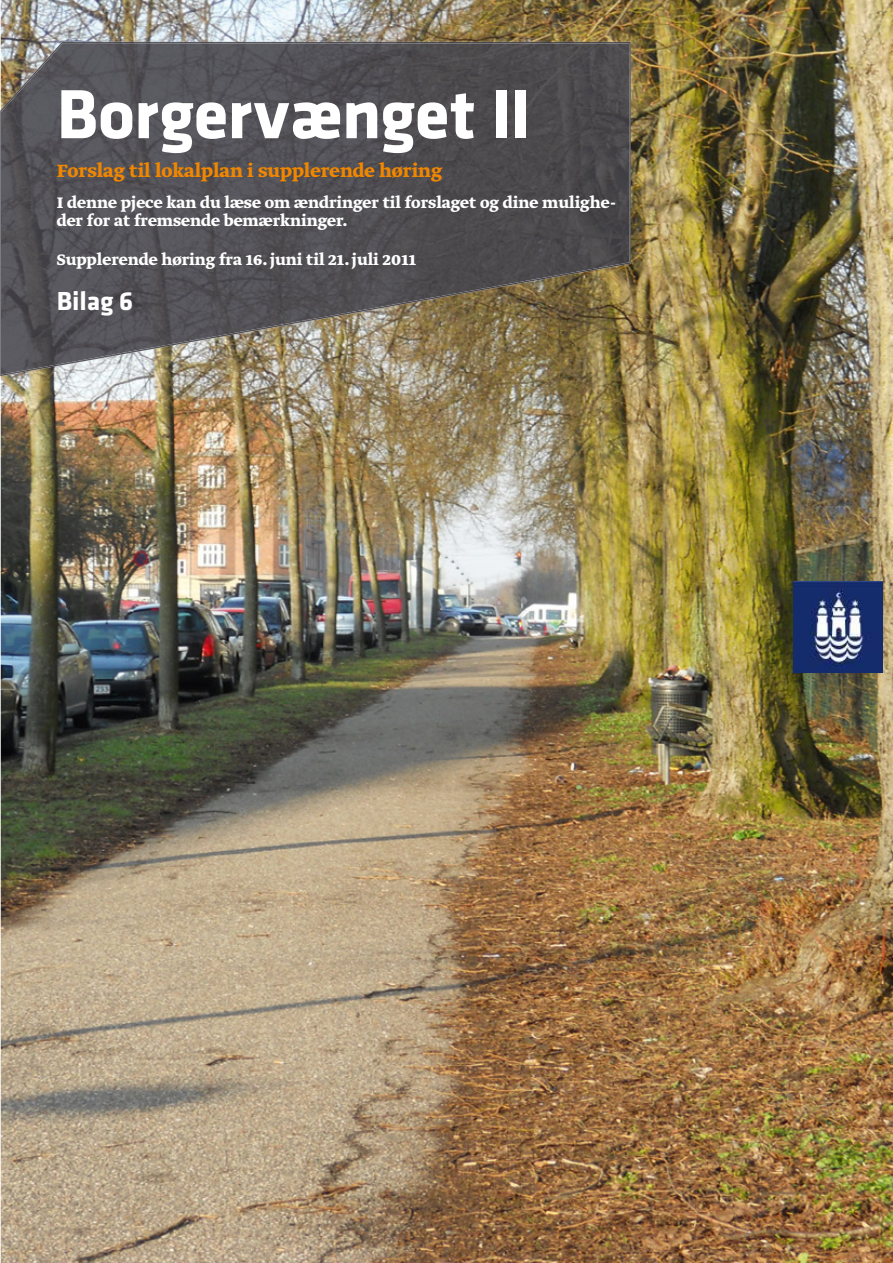
<style>
.page{position:relative;width:893px;height:1263px;background:#fff}
.page>*{position:absolute;margin:0;border:0;box-sizing:border-box;transform-origin:0 0}
.t1{font:700 72px "Klavika";letter-spacing:-.01em;color:#fff}
.t2{font:700 27px "Klavika";color:#fff}
.t3{font:700 21px "Greta Text";color:#f18700}
.t4{font:700 18px/18px "Greta Text";color:#fff}
</style>
<div class="page">
<img style="left:1px;top:0;width:892px;height:1263px">
<svg style="left:0;top:110px;width:1px;height:266px"></svg>
<img style="left:1px;top:42px;width:630px;height:334px">
<img style="left:793px;top:582px;width:89px;height:91px">
<h1 class="t1" style="left:57px;top:87px;width:475px">Borgervænget II</h1>
<p class="t3" style="left:57px;top:162px;width:387px">Forslag til lokalplan i supplerende høring</p>
<p class="t4" style="left:57px;top:195px;width:561px">I denne pjece kan du læse om ændringer til forslaget og dine mulighe&shy;der for at fremsende bemærkninger.</p>
<p class="t4" style="left:57px;top:252px;width:361px">Supplerende høring fra 16. juni til 21. juli 2011</p>
<h2 class="t2" style="left:57px;top:291px;width:78px">Bilag 6</h2>
</div>
